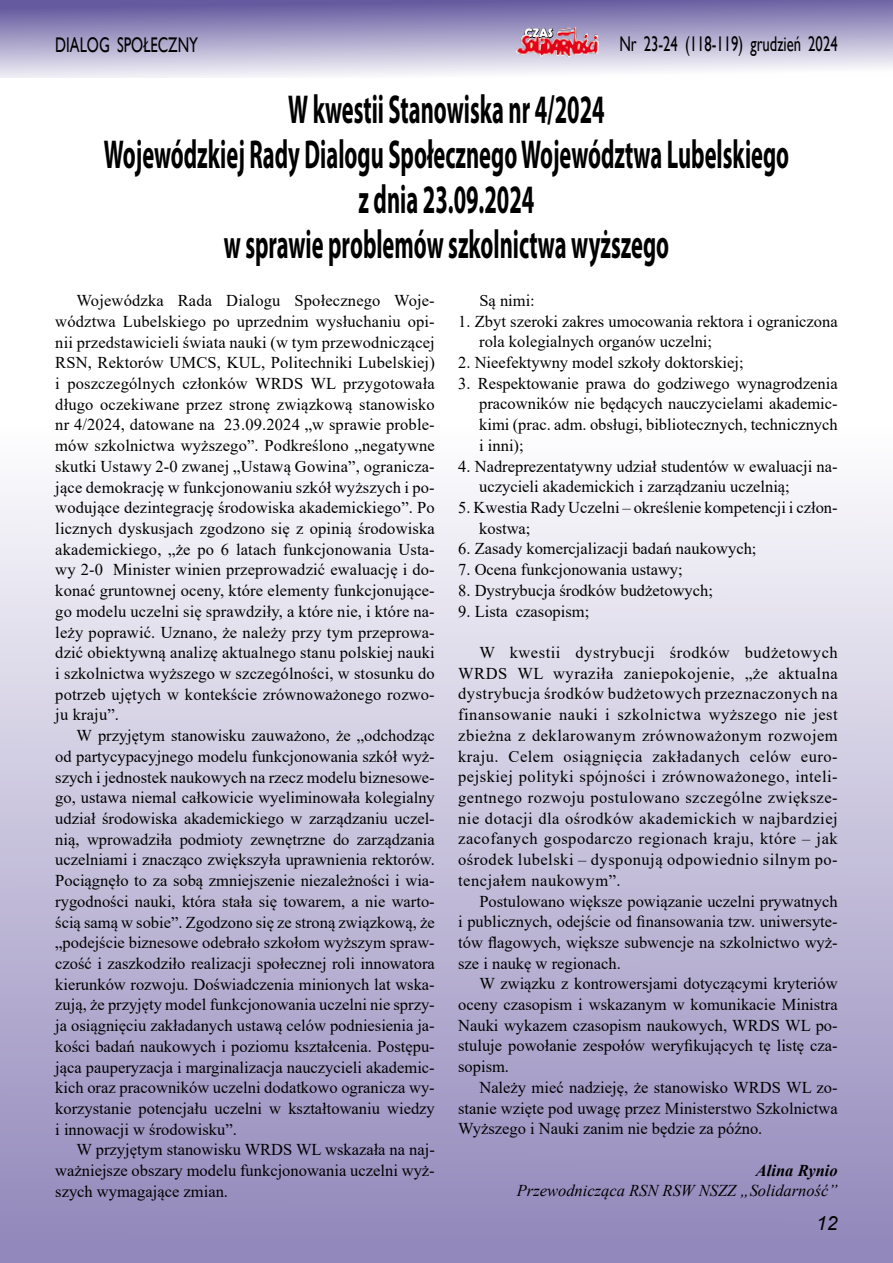
<style>
.page{position:relative;width:893px;height:1263px;background:#fff}
.page>*{position:absolute;margin:0;border:0;box-sizing:border-box;transform-origin:0 0}
.t1{font:700 40.5px/45px "Myriad Pro";color:#000;text-align:center;scale:.56 1}
.t2{font:21.15px "Gill Sans";color:#000;scale:.69 1}
.t3{font:italic 19.5px "Arial";color:#000}
.t4{font:16.5px/20.7px "Times New Roman";color:#000;text-align:justify}
.t5{font:italic 16.5px "Times New Roman";color:#000}
.t6{font:italic 700 16.5px "Times New Roman";color:#000}
.t7{font:700 12.6px "Berlin Sans FB Demi";color:#fff}
</style>
<div class="page">
<div style="left:0;top:0;width:893px;height:78px;background:linear-gradient(to bottom,#62579d,#faf9fb)"></div>
<div style="left:0;top:427px;width:893px;height:836px;background:linear-gradient(to bottom,#fefefe,#9086ba)"></div>
<svg style="left:524px;top:26px;width:29px;height:2px"></svg>
<img style="left:515px;top:29px;width:85px;height:27px">
<img style="left:556px;top:27px;width:22px;height:1px">
<img style="left:517px;top:28px;width:81px;height:27px">
<p class="t7" style="left:524px;top:26px;width:30px">CZAS</p>
<p class="t2" style="left:55px;top:33px;width:209px">DIALOG SPOŁECZNY</p>
<p class="t2" style="left:619px;top:32px;width:318px">NR 23-24 (118-119) GRUDZIEŃ 2024</p>
<h1 class="t1" style="left:104px;top:85px;width:1225px">W kwestii Stanowiska nr 4/2024<br>Wojewódzkiej Rady Dialogu Społecznego Województwa Lubelskiego z dnia 23.09.2024<br>w sprawie problemów szkolnictwa wyższego</h1>
<p class="t4" style="left:55px;top:290px;width:381px;text-indent:21px">Wojewódzka Rada Dialogu Społecznego Woje&shy;wództwa Lubelskiego po uprzednim wysłuchaniu opi&shy;nii przedstawicieli świata nauki (w tym przewodniczącej RSN, Rektorów UMCS, KUL, Politechniki Lubelskiej) i poszczególnych członków WRDS WL przygotowała długo oczekiwane przez stronę związkową stanowisko nr 4/2024, datowane na 23.09.2024 „w sprawie proble&shy;mów szkolnictwa wyższego”. Podkreślono „negatywne skutki Ustawy 2-0 zwanej „Ustawą Gowina”, ogranicza&shy;jące demokrację w funkcjonowaniu szkół wyższych i po&shy;wodujące dezintegrację środowiska akademickiego”. Po licznych dyskusjach zgodzono się z opinią środowiska akademickiego, „że po 6 latach funkcjonowania Usta&shy;wy 2-0 Minister winien przeprowadzić ewaluację i do&shy;konać gruntownej oceny, które elementy funkcjonujące&shy;go modelu uczelni się sprawdziły, a które nie, i które na&shy;leży poprawić. Uznano, że należy przy tym przeprowa&shy;dzić obiektywną analizę aktualnego stanu polskiej nauki i szkolnictwa wyższego w szczególności, w stosunku do potrzeb ujętych w kontekście zrównoważonego rozwo&shy;ju kraju”.</p>
<p class="t4" style="left:55px;top:725px;width:381px;text-indent:21px">W przyjętym stanowisku zauważono, że „odchodząc od partycypacyjnego modelu funkcjonowania szkół wyż&shy;szych i jednostek naukowych na rzecz modelu biznesowe&shy;go, ustawa niemal całkowicie wyeliminowała kolegialny udział środowiska akademickiego w zarządzaniu uczel&shy;nią, wprowadziła podmioty zewnętrzne do zarządzania uczelniami i znacząco zwiększyła uprawnienia rektorów.<br>Pociągnęło to za sobą zmniejszenie niezależności i wia&shy;rygodności nauki, która stała się towarem, a nie warto&shy;ścią samą w sobie”. Zgodzono się ze stroną związkową, że „podejście biznesowe odebrało szkołom wyższym spraw&shy;czość i zaszkodziło realizacji społecznej roli innowatora kierunków rozwoju. Doświadczenia minionych lat wska&shy;zują, że przyjęty model funkcjonowania uczelni nie sprzy&shy;ja osiągnięciu zakładanych ustawą celów podniesienia ja&shy;kości badań naukowych i poziomu kształcenia. Postępu&shy;jąca pauperyzacja i marginalizacja nauczycieli akademic&shy;kich oraz pracowników uczelni dodatkowo ogranicza wy&shy;korzystanie potencjału uczelni w kształtowaniu wiedzy i innowacji w środowisku”.</p>
<p class="t4" style="left:55px;top:1139px;width:381px;text-indent:21px">W przyjętym stanowisku WRDS WL wskazała na naj&shy;ważniejsze obszary modelu funkcjonowania uczelni wyż&shy;szych wymagające zmian.</p>
<p class="t4" style="left:479px;top:289px;width:57px">Są nimi:</p>
<p class="t4" style="left:479px;top:310px;width:360px;text-indent:-21px">1. Zbyt szeroki zakres umocowania rektora i ograniczona rola kolegialnych organów uczelni;</p>
<p class="t4" style="left:458px;top:352px;width:287px">2. Nieefektywny model szkoły doktorskiej;</p>
<p class="t4" style="left:479px;top:372px;width:360px;text-indent:-21px">3. Respektowanie prawa do godziwego wynagrodzenia pracowników nie będących nauczycielami akademic&shy;kimi (prac. adm. obsługi, bibliotecznych, technicznych i inni);</p>
<p class="t4" style="left:479px;top:455px;width:360px;text-indent:-21px">4. Nadreprezentatywny udział studentów w ewaluacji na&shy;uczycieli akademickich i zarządzaniu uczelnią;</p>
<p class="t4" style="left:479px;top:497px;width:360px;text-indent:-21px">5. Kwestia Rady Uczelni – określenie kompetencji i człon&shy;kostwa;</p>
<p class="t4" style="left:458px;top:538px;width:300px">6. Zasady komercjalizacji badań naukowych;</p>
<p class="t4" style="left:458px;top:559px;width:226px">7. Ocena funkcjonowania ustawy;</p>
<p class="t4" style="left:458px;top:579px;width:256px">8. Dystrybucja środków budżetowych;</p>
<p class="t4" style="left:458px;top:600px;width:133px">9. Lista czasopism;</p>
<p class="t4" style="left:458px;top:642px;width:381px;text-indent:21px">W kwestii dystrybucji środków budżetowych WRDS WL wyraziła zaniepokojenie, „że aktualna dystrybucja środków budżetowych przeznaczonych na finansowanie nauki i szkolnictwa wyższego nie jest zbieżna z deklarowanym zrównoważonym rozwojem kraju. Celem osiągnięcia zakładanych celów euro&shy;pejskiej polityki spójności i zrównoważonego, inteli&shy;gentnego rozwoju postulowano szczególne zwiększe&shy;nie dotacji dla ośrodków akademickich w najbardziej zacofanych gospodarczo regionach kraju, które – jak ośrodek lubelski – dysponują odpowiednio silnym po&shy;tencjałem naukowym”.</p>
<p class="t4" style="left:458px;top:890px;width:381px;text-indent:21px">Postulowano większe powiązanie uczelni prywatnych i publicznych, odejście od finansowania tzw. uniwersyte&shy;tów flagowych, większe subwencje na szkolnictwo wyż&shy;sze i naukę w regionach.</p>
<p class="t4" style="left:458px;top:973px;width:381px;text-indent:21px">W związku z kontrowersjami dotyczącymi kryteriów oceny czasopism i wskazanym w komunikacie Ministra Nauki wykazem czasopism naukowych, WRDS WL po&shy;stuluje powołanie zespołów weryfikujących tę listę cza&shy;sopism.</p>
<p class="t4" style="left:458px;top:1076px;width:381px;text-indent:21px">Należy mieć nadzieję, że stanowisko WRDS WL zo&shy;stanie wzięte pod uwagę przez Ministerstwo Szkolnictwa Wyższego i Nauki zanim nie będzie za późno.</p>
<p class="t6" style="left:756px;top:1159px;width:83px">Alina Rynio</p>
<p class="t5" style="left:517px;top:1179px;width:322px">Przewodnicząca RSN RSW NSZZ „Solidarność”</p>
<p class="t3" style="left:816px;top:1211px;width:23px">12</p>
</div>
